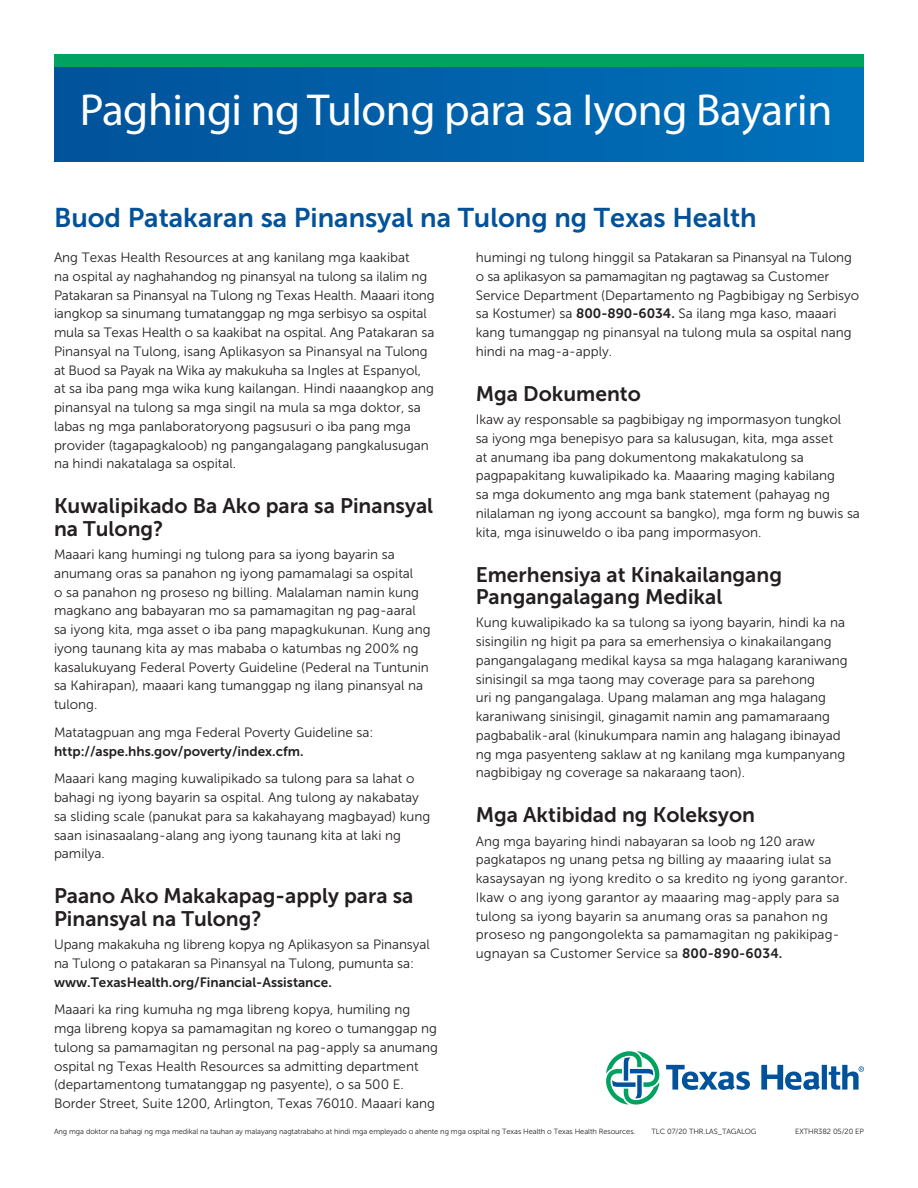
<style>
.page{position:relative;width:918px;height:1188px;background:#fff}
.page>*{position:absolute;margin:0;border:0;box-sizing:border-box;transform-origin:0 0}
.t1{font:45px "Myriad Pro";letter-spacing:-.01em;color:#fff}
.Subhead{font:27px "Museo Sans 700";color:#01529a}
.Subhead-2{font:21px/22.5px "Museo Sans 700";color:#231f20}
.Text{font:13.5px/18.8px "Museo Sans 300";color:#231f20}
.t2{font:7.5px "Museo Sans 300";letter-spacing:-.01em;color:#231f20}
.s1{font-family:"Museo Sans 700"}
</style>
<div class="page">
<div style="left:54px;top:54px;width:810px;height:14px;background:#00a261"></div>
<div style="left:54px;top:68px;width:810px;height:94px;background:linear-gradient(to right,#01529a,#0071bb)"></div>
<svg style="left:606px;top:1051px;width:144px;height:54px"></svg>
<svg style="left:761px;top:1065px;width:59px;height:25px"></svg>
<div style="left:822px;top:1065px;width:5px;height:25px;background:#01529a"></div>
<svg style="left:829px;top:1065px;width:35px;height:25px"></svg>
<p class="t1" style="left:80px;top:82px;width:754px">Paghingi ng Tulong para sa Iyong Bayarin</p>
<p class="Subhead" style="left:54px;top:203px;width:704px">Buod Patakaran sa Pinansyal na Tulong ng Texas Health</p>
<p class="Text" style="left:54px;top:248px;width:382px">Ang Texas Health Resources at ang kanilang mga kaakibat<br>na ospital ay naghahandog ng pinansyal na tulong sa ilalim ng Patakaran sa Pinansyal na Tulong ng Texas Health. Maaari itong iangkop sa sinumang tumatanggap ng mga serbisyo sa ospital mula sa Texas Health o sa kaakibat na ospital. Ang Patakaran sa Pinansyal na Tulong, isang Aplikasyon sa Pinansyal na Tulong at Buod sa Payak na Wika ay makukuha sa Ingles at Espanyol, at sa iba pang mga wika kung kailangan. Hindi naaangkop ang pinansyal na tulong sa mga singil na mula sa mga doktor, sa labas ng mga panlaboratoryong pagsusuri o iba pang mga provider (tagapagkaloob) ng pangangalagang pangkalusugan na hindi nakatalaga sa ospital.</p>
<p class="Subhead-2" style="left:54px;top:495px;width:381px">Kuwalipikado Ba Ako para sa Pinansyal na Tulong?</p>
<p class="Text" style="left:54px;top:545px;width:378px">Maaari kang humingi ng tulong para sa iyong bayarin sa anumang oras sa panahon ng iyong pamamalagi sa ospital<br>o sa panahon ng proseso ng billing. Malalaman namin kung magkano ang babayaran mo sa pamamagitan ng pag-aaral sa iyong kita, mga asset o iba pang mapagkukunan. Kung ang iyong taunang kita ay mas mababa o katumbas ng 200% ng kasalukuyang Federal Poverty Guideline (Pederal na Tuntunin sa Kahirapan), maaari kang tumanggap ng ilang pinansyal na tulong.</p>
<p class="Text" style="left:54px;top:723px;width:321px">Matatagpuan ang mga Federal Poverty Guideline sa: <span class="s1">http://aspe.hhs.gov/poverty/index.cfm.</span></p>
<p class="Text" style="left:54px;top:769px;width:378px">Maaari kang maging kuwalipikado sa tulong para sa lahat o bahagi ng iyong bayarin sa ospital. Ang tulong ay nakabatay sa sliding scale (panukat para sa kakahayang magbayad) kung saan isinasaalang-alang ang iyong taunang kita at laki ng pamilya.</p>
<p class="Subhead-2" style="left:54px;top:885px;width:361px">Paano Ako Makakapag-apply para sa<br>Pinansyal na Tulong?</p>
<p class="Text" style="left:54px;top:935px;width:377px">Upang makakuha ng libreng kopya ng Aplikasyon sa Pinansyal na Tulong o patakaran sa Pinansyal na Tulong, pumunta sa: <span class="s1">www.TexasHealth.org/Financial-Assistance.</span></p>
<p class="Text" style="left:54px;top:1000px;width:385px">Maaari ka ring kumuha ng mga libreng kopya, humiling ng mga libreng kopya sa pamamagitan ng koreo o tumanggap ng tulong sa pamamagitan ng personal na pag-apply sa anumang ospital ng Texas Health Resources sa admitting department (departamentong tumatanggap ng pasyente), o sa 500 E.<br>Border Street, Suite 1200, Arlington, Texas 76010. Maaari kang</p>
<p class="Text" style="left:476px;top:248px;width:385px">humingi ng tulong hinggil sa Patakaran sa Pinansyal na Tulong o sa aplikasyon sa pamamagitan ng pagtawag sa Customer Service Department (Departamento ng Pagbibigay ng Serbisyo sa Kostumer) sa <span class="s1">800-890-6034.</span> Sa ilang mga kaso, maaari kang tumanggap ng pinansyal na tulong mula sa ospital nang hindi na mag-a-apply.</p>
<p class="Subhead-2" style="left:476px;top:382px;width:167px">Mga Dokumento</p>
<p class="Text" style="left:476px;top:410px;width:386px">Ikaw ay responsable sa pagbibigay ng impormasyon tungkol<br>sa iyong mga benepisyo para sa kalusugan, kita, mga asset<br>at anumang iba pang dokumentong makakatulong sa pagpapakitang kuwalipikado ka. Maaaring maging kabilang<br>sa mga dokumento ang mga bank statement (pahayag ng nilalaman ng iyong account sa bangko), mga form ng buwis sa kita, mga isinuweldo o iba pang impormasyon.</p>
<p class="Subhead-2" style="left:476px;top:563px;width:308px">Emerhensiya at Kinakailangang<br>Pangangalagang Medikal</p>
<p class="Text" style="left:476px;top:613px;width:374px">Kung kuwalipikado ka sa tulong sa iyong bayarin, hindi ka na sisingilin ng higit pa para sa emerhensiya o kinakailangang pangangalagang medikal kaysa sa mga halagang karaniwang sinisingil sa mga taong may coverage para sa parehong<br>uri ng pangangalaga. Upang malaman ang mga halagang karaniwang sinisingil, ginagamit namin ang pamamaraang pagbabalik-aral (kinukumpara namin ang halagang ibinayad ng mga pasyenteng saklaw at ng kanilang mga kumpanyang nagbibigay ng coverage sa nakaraang taon).</p>
<p class="Subhead-2" style="left:476px;top:804px;width:281px">Mga Aktibidad ng Koleksyon</p>
<p class="Text" style="left:476px;top:832px;width:374px">Ang mga bayaring hindi nabayaran sa loob ng 120 araw pagkatapos ng unang petsa ng billing ay maaaring iulat sa kasaysayan ng iyong kredito o sa kredito ng iyong garantor.<br>Ikaw o ang iyong garantor ay maaaring mag-apply para sa tulong sa iyong bayarin sa anumang oras sa panahon ng proseso ng pangongolekta sa pamamagitan ng pakikipag&shy;ugnayan sa Customer Service sa <span class="s1">800-890-6034.</span></p>
<p class="t2" style="left:54px;top:1127px;width:583px">Ang mga doktor na bahagi ng mga medikal na tauhan ay malayang nagtatrabaho at hindi mga empleyado o ahente ng mga ospital ng Texas Health o Texas Health Resources.</p>
<p class="t2" style="left:652px;top:1127px;width:107px">TLC 07/20 THR.LAS_TAGALOG</p>
<p class="t2" style="left:795px;top:1127px;width:70px">EXTHR382 05/20 EP</p>
</div>
